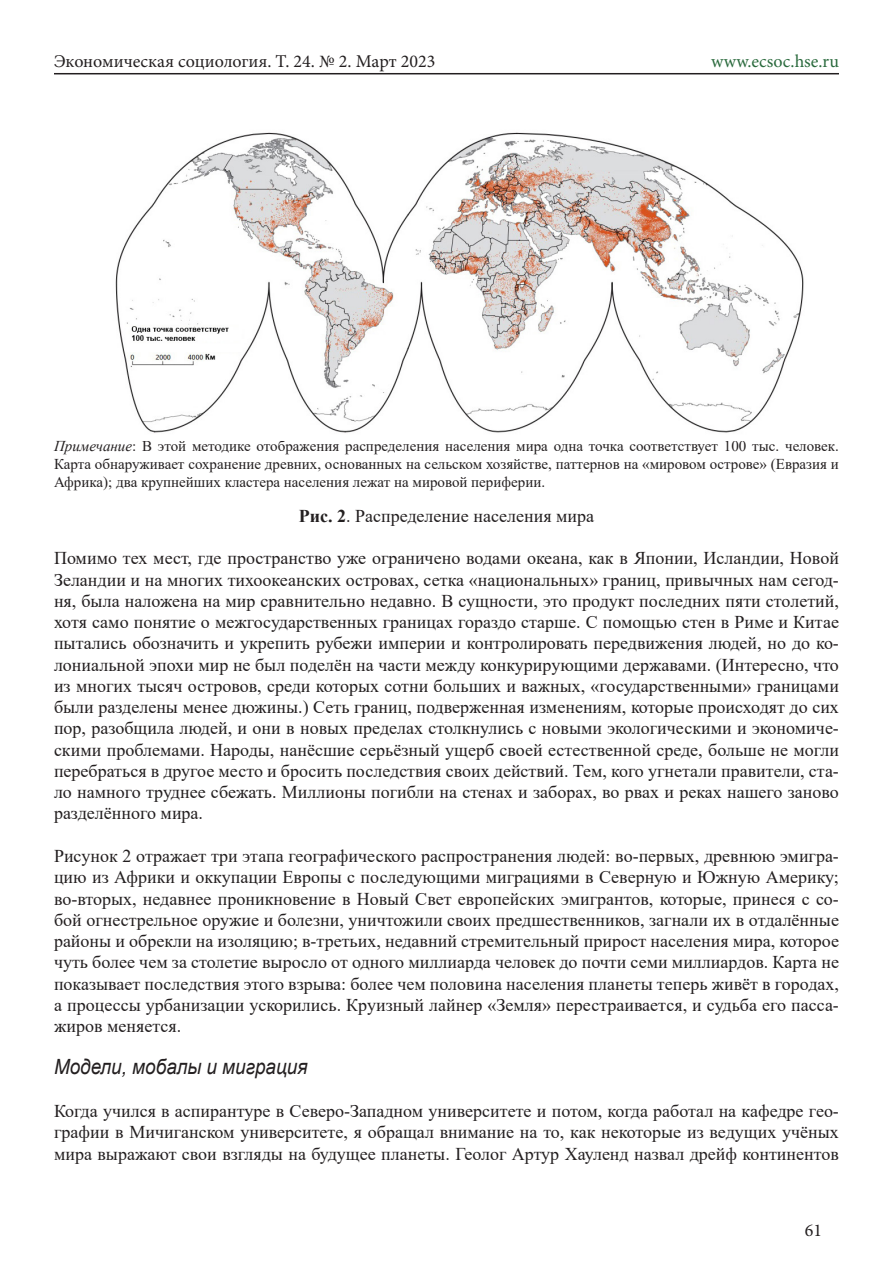
<style>
.page{position:relative;width:893px;height:1263px;background:#fff}
.page>*{position:absolute;margin:0;border:0;box-sizing:border-box;transform-origin:0 0}
.t1{font:italic 21px "Arial";color:#231f20;scale:.9 1}
.t2{font:18px/21.3px "Times New Roman";color:#231f20;text-align:justify}
.t3{font:18px "Minion Pro";color:#231f20}
.t4{font:18px "Minion Pro";letter-spacing:.01em;color:#2a6a3d}
.t5{font:15px/18px "Times New Roman";color:#231f20;text-align:justify}
.s1{font-style:italic}
.s2{font-weight:700}
</style>
<div class="page">
<hr style="left:54px;top:73px;width:785px;height:1px;background:#231f20">
<img style="left:115px;top:132px;width:689px;height:301px">
<p class="t3" style="left:54px;top:50px;width:383px">Экономическая социология. Т. 24. № 2. Март 2023</p>
<p class="t4" style="left:711px;top:50px;width:129px">www.ecsoc.hse.ru</p>
<p class="t5" style="left:54px;top:436px;width:786px"><span class="s1">Примечание</span>: В этой методике отображения распределения населения мира одна точка соответствует 100 тыс. человек.<br>Карта обнаруживает сохранение древних, основанных на сельском хозяйстве, паттернов на «мировом острове» (Евразия и Африка); два крупнейших кластера населения лежат на мировой периферии.</p>
<p class="t2" style="left:299px;top:504px;width:297px"><span class="s2">Рис. 2</span>. Распределение населения мира</p>
<p class="t2" style="left:54px;top:547px;width:786px">Помимо тех мест, где пространство уже ограничено водами океана, как в Японии, Исландии, Новой Зеландии и на многих тихоокеанских островах, сетка «национальных» границ, привычных нам сегод&shy;ня, была наложена на мир сравнительно недавно. В сущности, это продукт последних пяти столетий, хотя само понятие о межгосударственных границах гораздо старше. С помощью стен в Риме и Китае пытались обозначить и укрепить рубежи империи и контролировать передвижения людей, но до ко&shy;лониальной эпохи мир не был поделён на части между конкурирующими державами. (Интересно, что из многих тысяч островов, среди которых сотни больших и важных, «государственными» границами были разделены менее дюжины.) Сеть границ, подверженная изменениям, которые происходят до сих пор, разобщила людей, и они в новых пределах столкнулись с новыми экологическими и экономиче&shy;скими проблемами. Народы, нанёсшие серьёзный ущерб своей естественной среде, больше не могли перебраться в другое место и бросить последствия своих действий. Тем, кого угнетали правители, ста&shy;ло намного труднее сбежать. Миллионы погибли на стенах и заборах, во рвах и реках нашего заново разделённого мира.</p>
<p class="t2" style="left:54px;top:845px;width:786px">Рисунок 2 отражает три этапа географического распространения людей: во-первых, древнюю эмигра&shy;цию из Африки и оккупации Европы с последующими миграциями в Северную и Южную Америку; во-вторых, недавнее проникновение в Новый Свет европейских эмигрантов, которые, принеся с со&shy;бой огнестрельное оружие и болезни, уничтожили своих предшественников, загнали их в отдалённые районы и обрекли на изоляцию; в-третьих, недавний стремительный прирост населения мира, которое чуть более чем за столетие выросло от одного миллиарда человек до почти семи миллиардов. Карта не показывает последствия этого взрыва: более чем половина населения планеты теперь живёт в городах, а процессы урбанизации ускорились. Круизный лайнер «Земля» перестраивается, и судьба его пасса&shy;жиров меняется.</p>
<p class="t1" style="left:54px;top:1053px;width:283px">Модели, мобалы и миграция</p>
<p class="t2" style="left:54px;top:1100px;width:786px">Когда учился в аспирантуре в Северо-Западном университете и потом, когда работал на кафедре гео&shy;графии в Мичиганском университете, я обращал внимание на то, как некоторые из ведущих учёных мира выражают свои взгляды на будущее планеты. Геолог Артур Хауленд назвал дрейф континентов</p>
<p class="t3" style="left:805px;top:1218px;width:19px">61</p>
</div>
